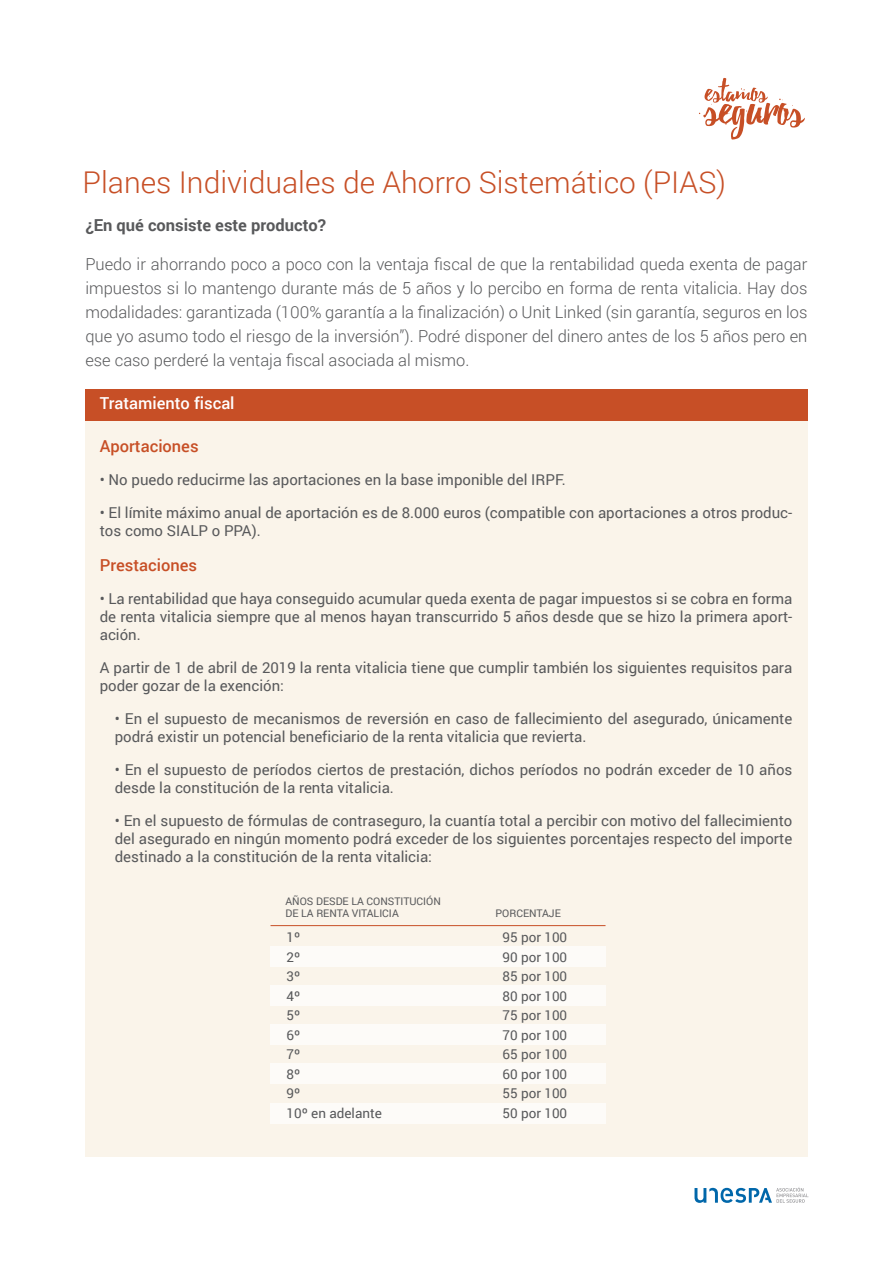
<style>
.page{position:relative;width:893px;height:1263px;background:#fff}
.page>*{position:absolute;margin:0;border:0;box-sizing:border-box;transform-origin:0 0}
.t1{font:300 30px "Roboto";color:#c74f26}
.t2{font:300 16.5px/24px "Roboto";color:#58595b;text-align:justify}
.t3{font:700 16.5px "Roboto";color:#58595b}
.t4{font:500 16.5px "Roboto";color:#c74f26}
.t5{font:500 16.5px "Roboto";color:#fff}
.t6{font:15px/18px "Roboto";color:#58595b}
.t7{font:13.5px "Roboto";color:#58595b}
.t8{font:10.5px/12.6px "Roboto";color:#58595b}
</style>
<div class="page">
<svg style="left:694px;top:1187px;width:114px;height:16px"></svg>
<svg style="left:699px;top:78px;width:106px;height:62px"></svg>
<div style="left:85px;top:419px;width:722px;height:737px;background:#faf4ea"></div>
<div style="left:85px;top:389px;width:722px;height:32px;background:#c74f26"></div>
<hr style="left:270px;top:925px;width:335px;height:1px;background:#c74f26">
<div style="left:270px;top:946px;width:336px;height:21px;background:#fdfbf8"></div>
<div style="left:270px;top:985px;width:336px;height:21px;background:#fdfbf8"></div>
<div style="left:270px;top:1024px;width:336px;height:20px;background:#fdfbf8"></div>
<div style="left:270px;top:1064px;width:336px;height:20px;background:#fdfbf8"></div>
<div style="left:270px;top:1104px;width:336px;height:20px;background:#fdfbf8"></div>
<h1 class="t1" style="left:83px;top:161px;width:645px">Planes Individuales de Ahorro Sistemático (PIAS)</h1>
<p class="t3" style="left:85px;top:213px;width:242px">¿En qué consiste este producto?</p>
<p class="t2" style="left:85px;top:251px;width:723px">Puedo ir ahorrando poco a poco con la ventaja fiscal de que la rentabilidad queda exenta de pagar impuestos si lo mantengo durante más de 5 años y lo percibo en forma de renta vitalicia. Hay dos modalidades: garantizada (100% garantía a la finalización) o Unit Linked (sin garantía, seguros en los que yo asumo todo el riesgo de la inversión”). Podré disponer del dinero antes de los 5 años pero en ese caso perderé la ventaja fiscal asociada al mismo.</p>
<p class="t5" style="left:100px;top:392px;width:136px">Tratamiento fiscal</p>
<p class="t4" style="left:100px;top:434px;width:100px">Aportaciones</p>
<p class="t6" style="left:100px;top:470px;width:468px">• No puedo reducirme las aportaciones en la base imponible del IRPF.</p>
<p class="t6" style="left:100px;top:503px;width:694px">• El límite máximo anual de aportación es de 8.000 euros (compatible con aportaciones a otros produc&shy;tos como SIALP o PPA).</p>
<p class="t4" style="left:100px;top:553px;width:99px">Prestaciones</p>
<p class="t6" style="left:100px;top:589px;width:694px;text-align:justify">• La rentabilidad que haya conseguido acumular queda exenta de pagar impuestos si se cobra en forma de renta vitalicia siempre que al menos hayan transcurrido 5 años desde que se hizo la primera aport&shy;ación.</p>
<p class="t6" style="left:100px;top:658px;width:694px">A partir de 1 de abril de 2019 la renta vitalicia tiene que cumplir también los siguientes requisitos para poder gozar de la exención:</p>
<p class="t6" style="left:115px;top:709px;width:679px">• En el supuesto de mecanismos de reversión en caso de fallecimiento del asegurado, únicamente podrá existir un potencial beneficiario de la renta vitalicia que revierta.</p>
<p class="t6" style="left:115px;top:760px;width:679px">• En el supuesto de períodos ciertos de prestación, dichos períodos no podrán exceder de 10 años desde la constitución de la renta vitalicia.</p>
<p class="t6" style="left:115px;top:811px;width:679px;text-align:justify">• En el supuesto de fórmulas de contraseguro, la cuantía total a percibir con motivo del fallecimiento del asegurado en ningún momento podrá exceder de los siguientes porcentajes respecto del importe destinado a la constitución de la renta vitalicia:</p>
<p class="t8" style="left:285px;top:894px;width:157px">AÑOS DESDE LA CONSTITUCIÓN<br>DE LA RENTA VITALICIA</p>
<p class="t8" style="left:495px;top:907px;width:67px">PORCENTAJE</p>
<p class="t7" style="left:286px;top:928px;width:15px">1º</p>
<p class="t7" style="left:502px;top:928px;width:66px">95 por 100</p>
<p class="t7" style="left:286px;top:947px;width:15px">2º</p>
<p class="t7" style="left:502px;top:947px;width:66px">90 por 100</p>
<p class="t7" style="left:286px;top:967px;width:15px">3º</p>
<p class="t7" style="left:502px;top:967px;width:66px">85 por 100</p>
<p class="t7" style="left:286px;top:986px;width:15px">4º</p>
<p class="t7" style="left:502px;top:986px;width:66px">80 por 100</p>
<p class="t7" style="left:286px;top:1006px;width:15px">5º</p>
<p class="t7" style="left:502px;top:1006px;width:66px">75 por 100</p>
<p class="t7" style="left:286px;top:1025px;width:15px">6º</p>
<p class="t7" style="left:502px;top:1025px;width:66px">70 por 100</p>
<p class="t7" style="left:286px;top:1045px;width:15px">7º</p>
<p class="t7" style="left:502px;top:1045px;width:66px">65 por 100</p>
<p class="t7" style="left:286px;top:1064px;width:15px">8º</p>
<p class="t7" style="left:502px;top:1064px;width:66px">60 por 100</p>
<p class="t7" style="left:286px;top:1084px;width:15px">9º</p>
<p class="t7" style="left:502px;top:1084px;width:66px">55 por 100</p>
<p class="t7" style="left:286px;top:1103px;width:97px">10º en adelante</p>
<p class="t7" style="left:502px;top:1103px;width:66px">50 por 100</p>
</div>
